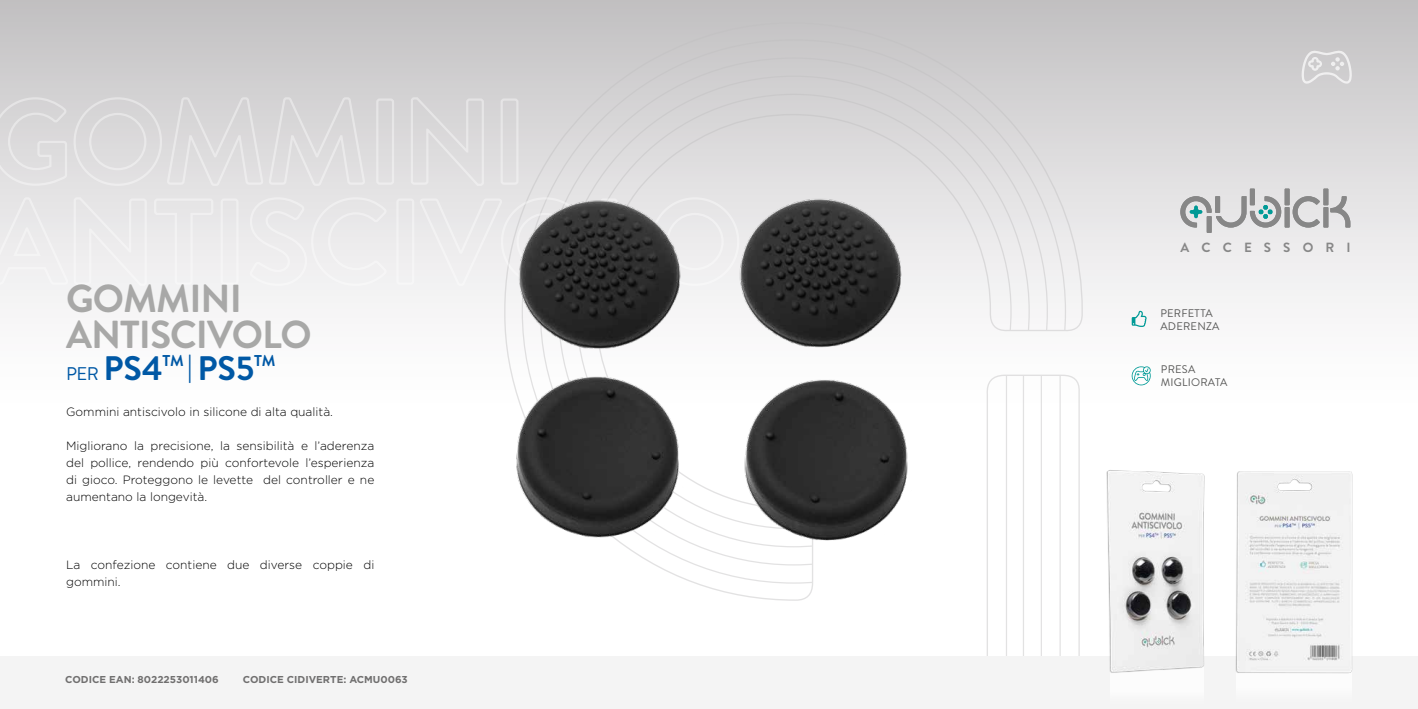
<style>
.page{position:relative;width:1418px;height:709px;background:#fff}
.page>*{position:absolute;margin:0;border:0;box-sizing:border-box;transform-origin:0 0}
.t1{font:700 39px/35.8px "Brandon Grotesque";letter-spacing:-.025em;color:#a8a8a7}
.t2{font:700 34px "Brandon Grotesque";color:#0058a5}
.t3{font:700 13.3px "Brandon Grotesque";letter-spacing:.91em;color:#878787}
.t4{font:300 12px/17px "Gotham";color:#000;text-align:justify}
.t5{font:11px/13px "Brandon Grotesque";letter-spacing:.02em;color:#575756}
.t6{font:700 10px "Gotham";color:#706f6f}
.s1{font-weight:400;font-size:18.3px}
.s2{font-size:34.4px}
.s3{font-size:26.9px}
</style>
<div class="page">
<div style="left:0;top:0;width:1417px;height:421px;background:linear-gradient(to bottom,#c4c3c4,#fff)"></div>
<svg style="left:503px;top:21px;width:580px;height:580px"></svg>
<svg style="left:986px;top:374px;width:93px;height:282px"></svg>
<div style="left:0;top:656px;width:1417px;height:53px;background:#f4f4f4"></div>
<div style="left:1249px;top:189px;width:5px;height:16px;background:#878787"></div>
<div style="left:1206px;top:216px;width:5px;height:17px;background:#878787"></div>
<div style="left:1284px;top:207px;width:5px;height:20px;background:#878787"></div>
<svg style="left:1292px;top:196px;width:27px;height:31px"></svg>
<div style="left:1323px;top:207px;width:5px;height:20px;background:#878787"></div>
<svg style="left:1330px;top:196px;width:20px;height:31px"></svg>
<div style="left:1323px;top:189px;width:5px;height:16px;background:#878787"></div>
<svg style="left:1180px;top:196px;width:101px;height:31px;background:#b9c0c1"></svg>
<div style="left:1215px;top:196px;width:5px;height:17px;background:#878787"></div>
<div style="left:1284px;top:189px;width:5px;height:16px;background:#878787"></div>
<svg style="left:1131px;top:366px;width:19px;height:19px"></svg>
<svg style="left:1131px;top:311px;width:15px;height:16px"></svg>
<svg style="left:1301px;top:50px;width:50px;height:34px;background:#d6d5d6"></svg>
<img style="left:469px;top:129px;width:480px;height:472px">
<img style="left:1082px;top:459px;width:123px;height:214px">
<img style="left:1235px;top:471px;width:118px;height:202px">
<h1 class="t1" style="left:66px;top:281px;width:247px">GOMMINI<br>ANTISCIVOLO</h1>
<h2 class="t2" style="left:66px;top:344px;width:211px"><span class="s1">PER</span> PS<span class="s2">4</span><sup>TM</sup> <span class="s3">|</span> PS<span class="s2">5</span><sup>TM</sup></h2>
<p class="t4" style="left:66px;top:403px;width:268px">Gommini antiscivolo in silicone di alta qualità.</p>
<p class="t4" style="left:66px;top:437px;width:310px">Migliorano la precisione, la sensibilità e l’aderenza del pollice, rendendo più confortevole l’esperienza di gioco. Proteggono le levette del controller e ne aumentano la longevità.</p>
<p class="t4" style="left:66px;top:556px;width:310px">La confezione contiene due diverse coppie di gommini.</p>
<p class="t6" style="left:65px;top:673px;width:155px">CODICE EAN: 8022253011406</p>
<p class="t6" style="left:243px;top:673px;width:166px">CODICE CIDIVERTE: ACMU0063</p>
<p class="t3" style="left:1180px;top:238px;width:171px">ACCESSORI</p>
<p class="t5" style="left:1160px;top:307px;width:61px">PERFETTA<br>ADERENZA</p>
<p class="t5" style="left:1160px;top:363px;width:68px">PRESA<br>MIGLIORATA</p>
</div>
